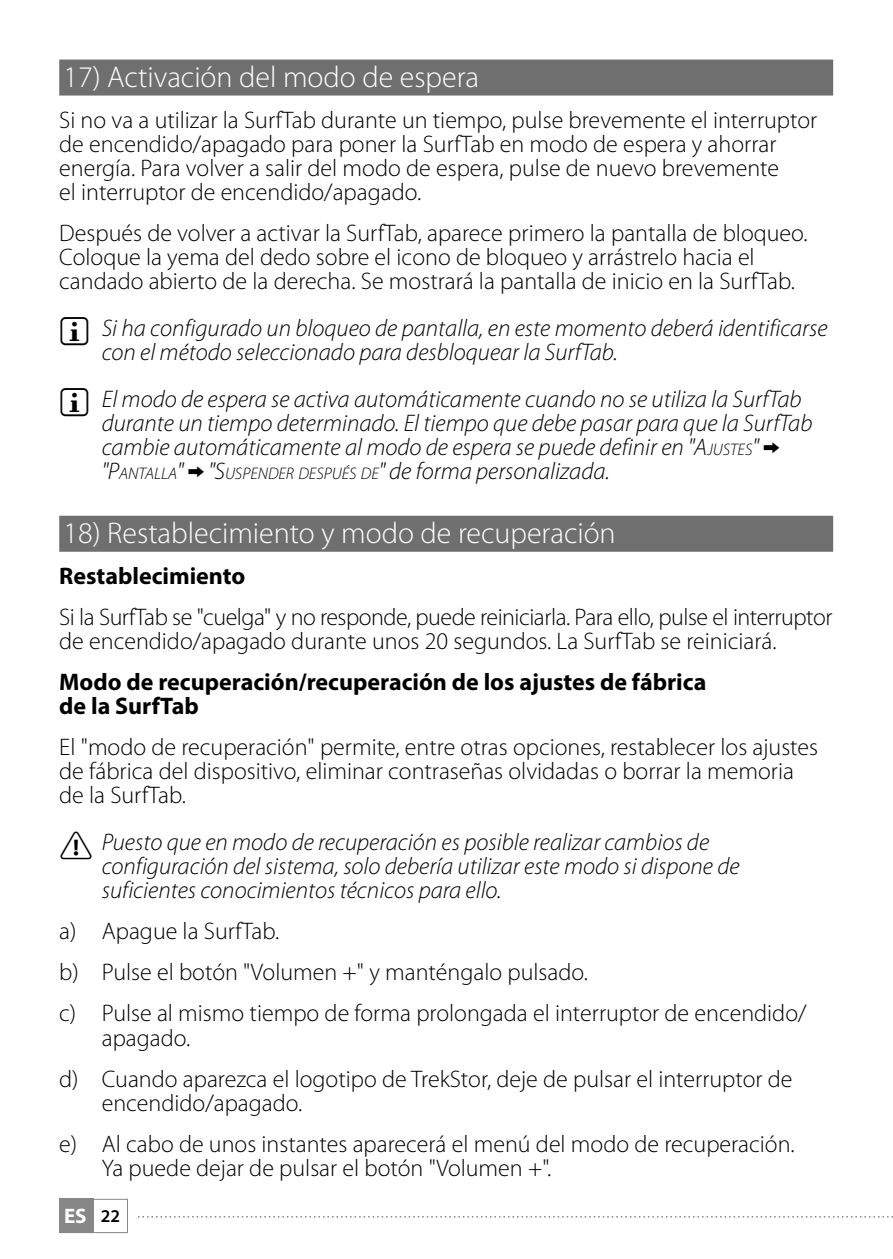
<style>
.page{position:relative;width:893px;height:1259px;background:#fff}
.page>*{position:absolute;margin:0;border:0;box-sizing:border-box;transform-origin:0 0}
.t1{font:300 30px "Myriad Pro";color:#fff}
.t2{font:300 24px/24px "Myriad Pro";color:#000}
.t3{font:italic 300 24px/24px "Myriad Pro";color:#000}
.t4{font:300 24px/24px "Myriad Pro";letter-spacing:-.02em;color:#000}
.t5{font:700 24px/24px "Myriad Pro";color:#000}
.t6{font:700 21px "Myriad Pro";color:#fff}
.s1{font-style:inherit}
.s2{font-size:16.8px}
.s3{font-weight:600;font-size:18px;color:#000}
</style>
<div class="page">
<div style="left:60px;top:1199px;width:34px;height:34px;background:#878787"></div>
<div style="left:60px;top:1199px;width:68px;height:34px;border:1px solid #878787"></div>
<svg style="left:138px;top:1216px;width:755px;height:1px"></svg>
<div style="left:59px;top:60px;width:774px;height:36px;background:#706f6f"></div>
<div style="left:59px;top:516px;width:774px;height:36px;background:#706f6f"></div>
<p class="t1" style="left:63px;top:61px;width:417px">17) Activación del modo de espera</p>
<p class="t2" style="left:59px;top:108px;width:759px">Si no va a utilizar la SurfTab durante un tiempo, pulse brevemente el interruptor de encendido/apagado para poner la SurfTab en modo de espera y ahorrar energía. Para volver a salir del modo de espera, pulse de nuevo brevemente<br>el interruptor de encendido/apagado.</p>
<p class="t2" style="left:59px;top:221px;width:750px">Después de volver a activar la SurfTab, aparece primero la pantalla de bloqueo.<br>Coloque la yema del dedo sobre el icono de bloqueo y arrástrelo hacia el candado abierto de la derecha. Se mostrará la pantalla de inicio en la SurfTab.</p>
<p class="t3" style="left:102px;top:317px;width:727px">Si ha configurado un bloqueo de pantalla, en este momento deberá identificarse con el método seleccionado para desbloquear la SurfTab.</p>
<p class="t3" style="left:102px;top:388px;width:712px">El modo de espera se activa automáticamente cuando no se utiliza la SurfTab durante un tiempo determinado. El tiempo que debe pasar para que la SurfTab cambie automáticamente al modo de espera se puede definir en "<span class="s1">A</span><span class="s2">JUSTES</span>" "<span class="s1">P</span><span class="s2">ANTALLA</span><span class="s1">"</span> "<span class="s1">S</span><span class="s2">USPENDER DESPUÉS DE</span>" de forma personalizada.</p>
<p class="t1" style="left:63px;top:517px;width:554px">18) Restablecimiento y modo de recuperación</p>
<p class="t5" style="left:59px;top:563px;width:188px">Restablecimiento</p>
<p class="t4" style="left:59px;top:605px;width:775px">Si la SurfTab se "cuelga" y no responde, puede reiniciarla. Para ello, pulse el interruptor de encendido/apagado durante unos 20 segundos. La SurfTab se reiniciará.</p>
<p class="t5" style="left:59px;top:669px;width:649px">Modo de recuperación/recuperación de los ajustes de fábrica de la SurfTab</p>
<p class="t2" style="left:59px;top:736px;width:760px">El "modo de recuperación" permite, entre otras opciones, restablecer los ajustes de fábrica del dispositivo, eliminar contraseñas olvidadas o borrar la memoria de la SurfTab.</p>
<p class="t3" style="left:102px;top:831px;width:639px">Puesto que en modo de recuperación es posible realizar cambios de configuración del sistema, solo debería utilizar este modo si dispone de suficientes conocimientos técnicos para ello.</p>
<p class="t2" style="left:59px;top:911px;width:749px;line-height:41.1px">a) Apague la SurfTab.<br>b) Pulse el botón "Volumen +" y manténgalo pulsado.<br>c) Pulse al mismo tiempo de forma prolongada el interruptor de encendido/</p>
<p class="t2" style="left:59px;top:1017px;width:735px;line-height:41.1px;text-indent:43px">apagado.<br>d) Cuando aparezca el logotipo de TrekStor, deje de pulsar el interruptor de</p>
<p class="t2" style="left:59px;top:1082px;width:737px;line-height:41.1px;text-indent:43px">encendido/apagado.<br>e) Al cabo de unos instantes aparecerá el menú del modo de recuperación.</p>
<p class="t2" style="left:102px;top:1156px;width:451px">Ya puede dejar de pulsar el botón "Volumen +".</p>
<p class="t6" style="left:64px;top:1202px;width:58px">ES <span class="s3">22</span></p>
</div>
